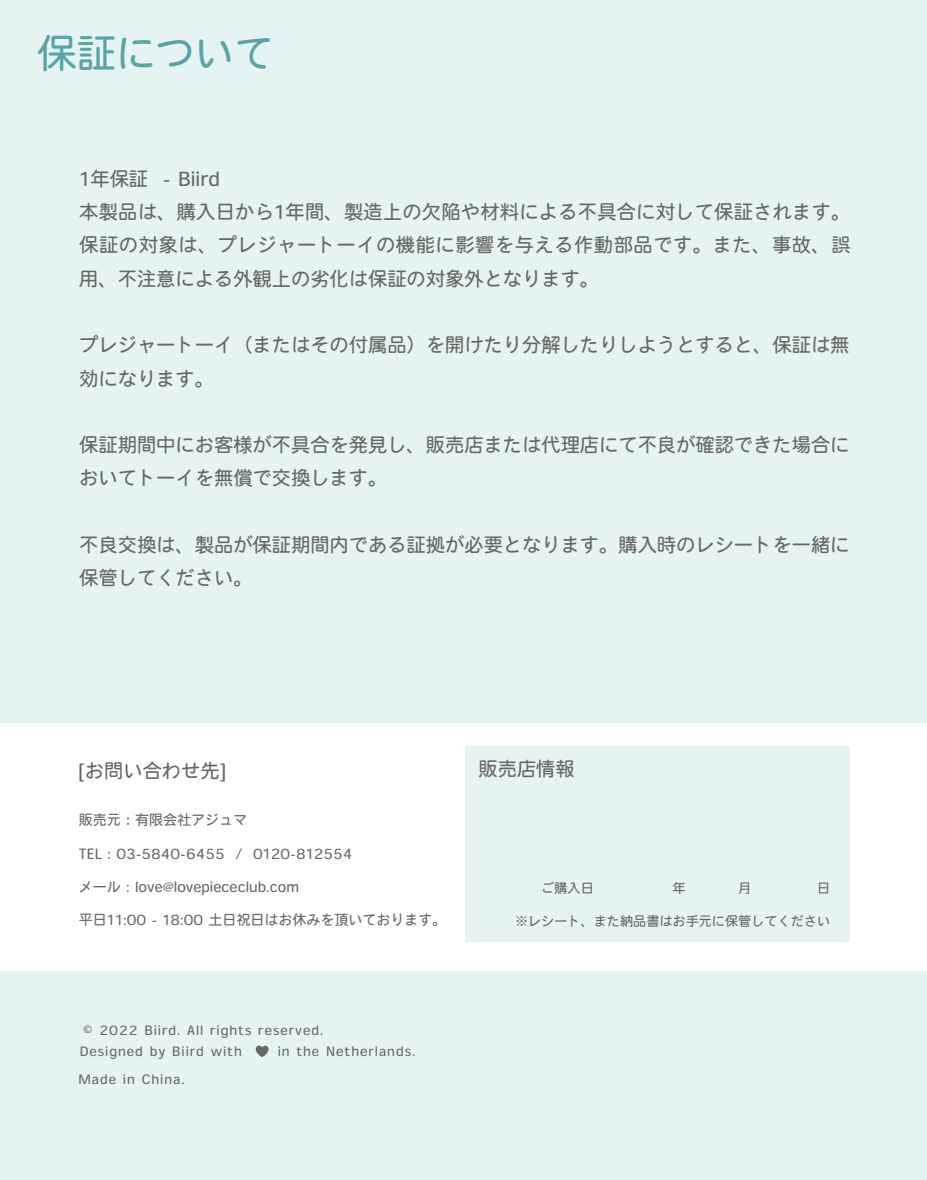
<style>
.page{position:relative;width:927px;height:1180px;background:#fff}
.page>*{position:absolute;margin:0;border:0;box-sizing:border-box;transform-origin:0 0}
.t1{font:39.38px "Heisei Maru Go Std W4";color:#5aa4a5}
.t2{font:19.25px/33.2px "Heisei Maru Go Std W4";color:#676767}
.t3{font:14px "Heisei Maru Go Std W4";color:#676767}
.t4{font:13.12px "Heisei Maru Go Std W4";color:#676767}
.t5{font:12.78px/21.4px "Heisei Maru Go Std W4";letter-spacing:.075em;color:#676767}
</style>
<div class="page">
<div style="left:0;top:0;width:927px;height:1179px;background:#e5f3f3"></div>
<div style="left:0;top:723px;width:926px;height:247px;background:#fff"></div>
<div style="left:465px;top:746px;width:385px;height:195px;background:#e5f3f3"></div>
<svg style="left:256px;top:1045px;width:12px;height:12px"></svg>
<h1 class="t1" style="left:37px;top:26px;width:238px">保証について</h1>
<p class="t2" style="left:79px;top:162px;width:773px">1年保証 - Biird<br>本製品は、購入日から1年間、製造上の欠陥や材料による不具合に対して保証されます。保証の対象は、プレジャートーイの機能に影響を与える作動部品です。また、事故、誤用、不注意による外観上の劣化は保証の対象外となります。</p>
<p class="t2" style="left:79px;top:328px;width:771px">プレジャートーイ（またはその付属品）を開けたり分解したりしようとすると、保証は無効になります。</p>
<p class="t2" style="left:79px;top:428px;width:771px">保証期間中にお客様が不具合を発見し、販売店または代理店にて不良が確認できた場合においてトーイを無償で交換します。</p>
<p class="t2" style="left:79px;top:528px;width:771px">不良交換は、製品が保証期間内である証拠が必要となります。購入時のレシートを一緒に保管してください。</p>
<p class="t2" style="left:78px;top:754px;width:151px">[お問い合わせ先]</p>
<p class="t3" style="left:79px;top:810px;width:169px">販売元：有限会社アジュマ</p>
<p class="t3" style="left:79px;top:844px;width:275px">TEL : 03-5840-6455 / 0120-812554</p>
<p class="t3" style="left:79px;top:877px;width:221px">メール : love@lovepiececlub.com</p>
<p class="t3" style="left:79px;top:910px;width:369px">平日11:00 - 18:00 土日祝日はお休みを頂いております。</p>
<p class="t5" style="left:80px;top:1019px;width:245px">© 2022 Biird. All rights reserved.<br>Designed by Biird with</p>
<p class="t5" style="left:278px;top:1040px;width:139px">in the Netherlands.</p>
<p class="t5" style="left:78px;top:1068px;width:108px">Made in China.</p>
<p class="t2" style="left:478px;top:752px;width:98px">販売店情報</p>
<p class="t4" style="left:515px;top:912px;width:316px">※レシート、また納品書はお手元に保管してください</p>
</div>
